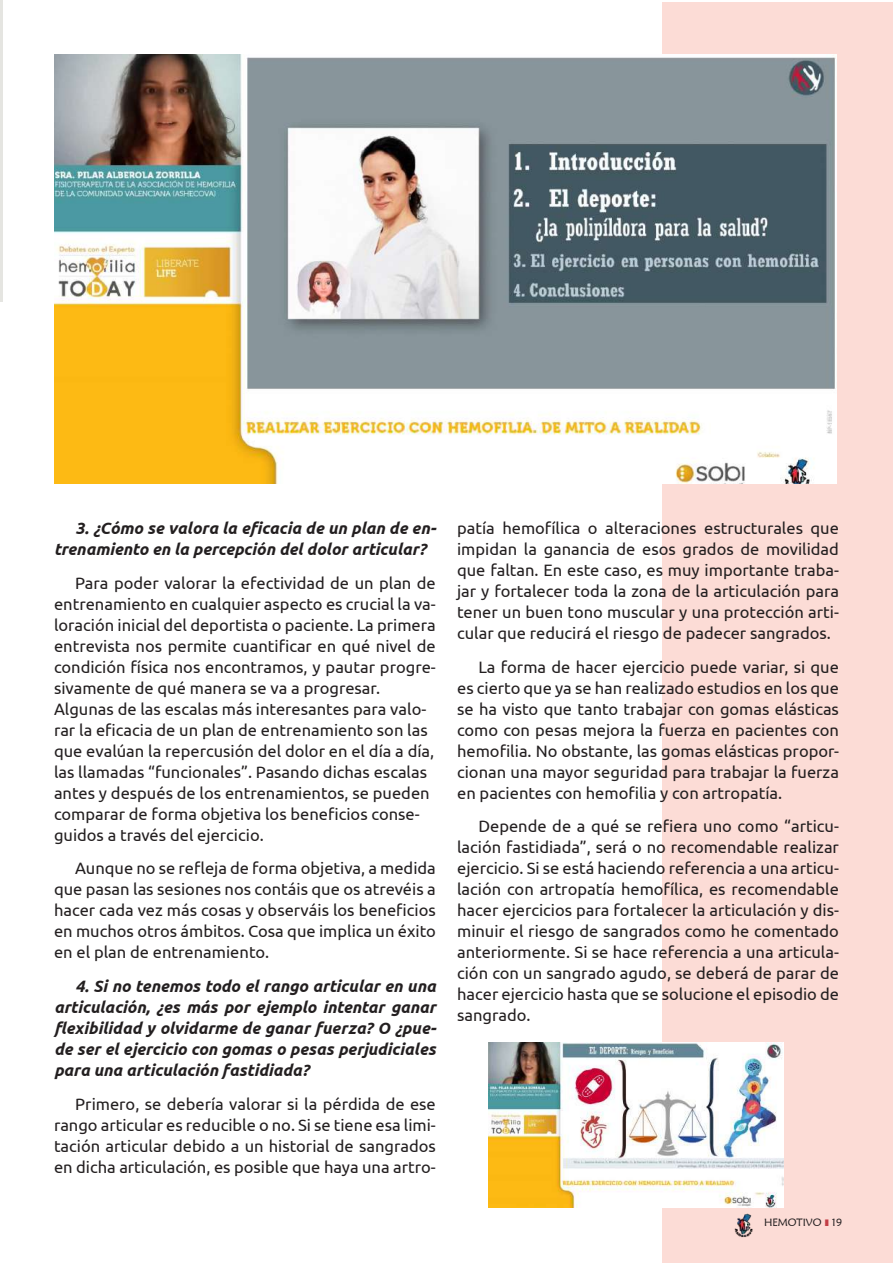
<style>
.page{position:relative;width:893px;height:1263px;background:#fff}
.page>*{position:absolute;margin:0;border:0;box-sizing:border-box;transform-origin:0 0}
.t1{font:16.5px/21px "Ubuntu";color:#231f20;text-align:justify}
.t2{font:italic 700 16.5px/21px "Ubuntu";color:#231f20}
.t3{font:10.5px "Maiandra GD";color:#231f20}
.s1{color:#c23e46}
</style>
<div class="page">
<div style="left:662px;top:2px;width:231px;height:1261px;background:#fcdcd6"></div>
<hr style="left:0;top:0;width:3px;height:301px;background:#e5e5e1">
<img style="left:734px;top:1213px;width:19px;height:25px">
<img style="left:54px;top:54px;width:782px;height:430px">
<img style="left:489px;top:1042px;width:295px;height:166px">
<p class="t2" style="left:54px;top:517px;width:384px;text-indent:21px">3. ¿Cómo se valora la eficacia de un plan de en&shy;trenamiento en la percepción del dolor articular?</p>
<p class="t1" style="left:54px;top:572px;width:383px;text-align:left;text-indent:21px">Para poder valorar la efectividad de un plan de entrenamiento en cualquier aspecto es crucial la va&shy;loración inicial del deportista o paciente. La primera entrevista nos permite cuantificar en qué nivel de condición física nos encontramos, y pautar progre&shy;sivamente de qué manera se va a progresar.<br>Algunas de las escalas más interesantes para valo&shy;rar la eficacia de un plan de entrenamiento son las que evalúan la repercusión del dolor en el día a día, las llamadas “funcionales”. Pasando dichas escalas antes y después de los entrenamientos, se pueden comparar de forma objetiva los beneficios conse&shy;guidos a través del ejercicio.</p>
<p class="t1" style="left:54px;top:857px;width:383px;text-indent:21px">Aunque no se refleja de forma objetiva, a medida que pasan las sesiones nos contáis que os atrevéis a hacer cada vez más cosas y observáis los beneficios en muchos otros ámbitos. Cosa que implica un éxito en el plan de entrenamiento.</p>
<p class="t2" style="left:54px;top:975px;width:384px;text-align:justify;text-indent:21px">4. Si no tenemos todo el rango articular en una articulación, ¿es más por ejemplo intentar ganar flexibilidad y olvidarme de ganar fuerza? O ¿pue&shy;de ser el ejercicio con gomas o pesas perjudiciales para una articulación fastidiada?</p>
<p class="t1" style="left:54px;top:1093px;width:383px;text-indent:21px">Primero, se debería valorar si la pérdida de ese rango articular es reducible o no. Si se tiene esa limi&shy;tación articular debido a un historial de sangrados en dicha articulación, es posible que haya una artro-</p>
<p class="t1" style="left:457px;top:517px;width:383px">patía hemofílica o alteraciones estructurales que impidan la ganancia de esos grados de movilidad que faltan. En este caso, es muy importante traba&shy;jar y fortalecer toda la zona de la articulación para tener un buen tono muscular y una protección arti&shy;cular que reducirá el riesgo de padecer sangrados.</p>
<p class="t1" style="left:457px;top:656px;width:383px;text-indent:21px">La forma de hacer ejercicio puede variar, si que es cierto que ya se han realizado estudios en los que se ha visto que tanto trabajar con gomas elásticas como con pesas mejora la fuerza en pacientes con hemofilia. No obstante, las gomas elásticas propor&shy;cionan una mayor seguridad para trabajar la fuerza en pacientes con hemofilia y con artropatía.</p>
<p class="t1" style="left:457px;top:815px;width:383px;text-indent:21px">Depende de a qué se refiera uno como “articu&shy;lación fastidiada”, será o no recomendable realizar ejercicio. Si se está haciendo referencia a una articu&shy;lación con artropatía hemofílica, es recomendable hacer ejercicios para fortalecer la articulación y dis&shy;minuir el riesgo de sangrados como he comentado anteriormente. Si se hace referencia a una articula&shy;ción con un sangrado agudo, se deberá de parar de hacer ejercicio hasta que se solucione el episodio de sangrado.</p>
<p class="t3" style="left:764px;top:1216px;width:80px">HEMOTIVO <span class="s1">┃</span> 19</p>
</div>
